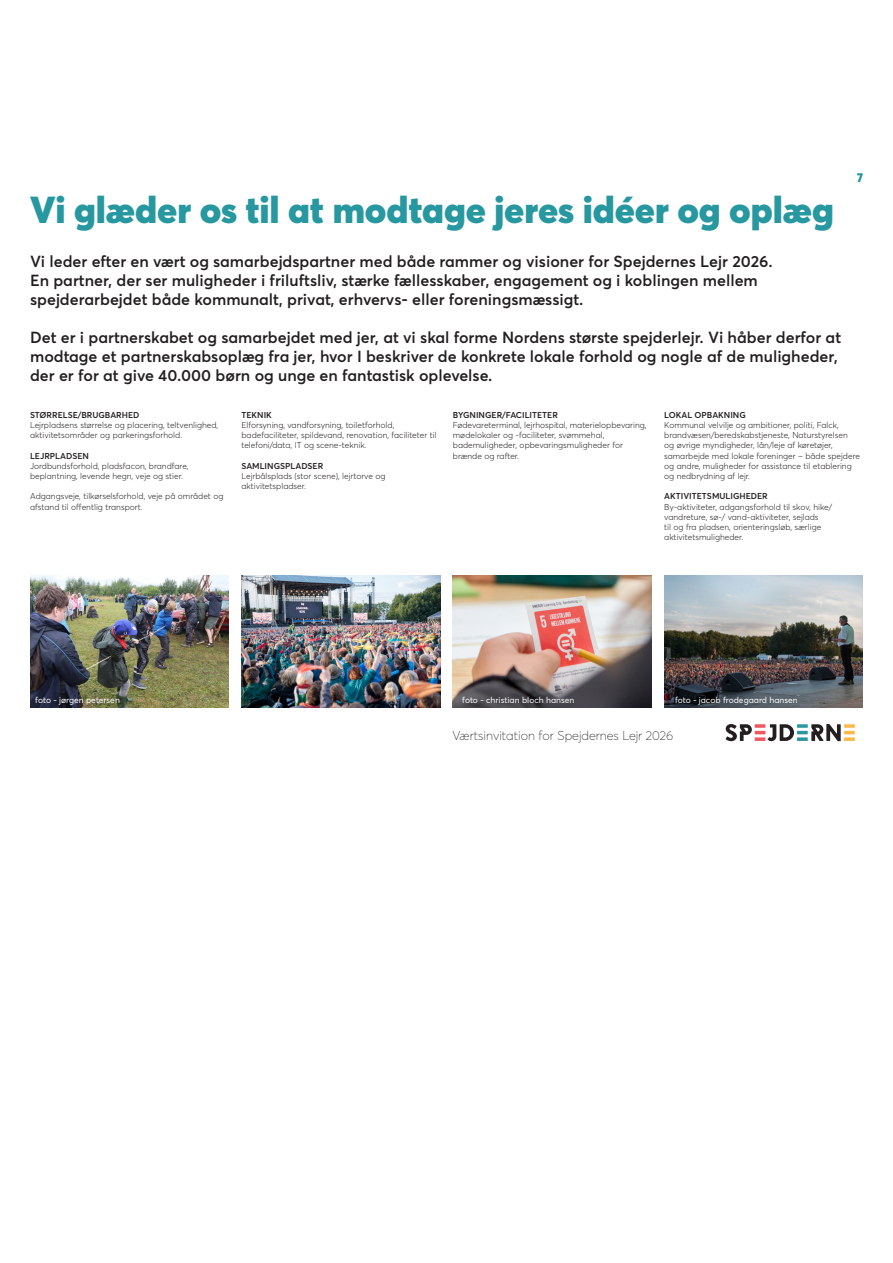
<style>
.page{position:relative;width:893px;height:1263px;background:#fff}
.page>*{position:absolute;margin:0;border:0;box-sizing:border-box;transform-origin:0 0}
.t1{font:900 37.05px "Averta";letter-spacing:-.005em;color:#2898a0}
.t2{font:600 15.9px/19px "Averta";color:#231f20}
.t3{font:100 12.75px "Averta";color:#231f20}
.t4{font:900 12.75px "Averta";color:#2898a0}
.t5{font:300 8.55px/10.2px "Averta";color:#231f20}
.t6{font:600 8.55px "Averta";color:#231f20}
.t7{font:8.55px "Averta";color:#fff}
</style>
<div class="page">
<img style="left:453px;top:575px;width:198px;height:133px">
<img style="left:241px;top:575px;width:199px;height:133px">
<img style="left:30px;top:575px;width:199px;height:132px">
<img style="left:664px;top:575px;width:199px;height:133px">
<svg style="left:726px;top:724px;width:129px;height:17px"></svg>
<h1 class="t1" style="left:30px;top:185px;width:805px">Vi glæder os til at modtage jeres idéer og oplæg</h1>
<p class="t2" style="left:30px;top:252px;width:744px">Vi leder efter en vært og samarbejdspartner med både rammer og visioner for Spejdernes Lejr 2026.<br>En partner, der ser muligheder i friluftsliv, stærke fællesskaber, engagement og i koblingen mellem spejderarbejdet både kommunalt, privat, erhvervs- eller foreningsmæssigt.</p>
<p class="t2" style="left:30px;top:328px;width:813px">Det er i partnerskabet og samarbejdet med jer, at vi skal forme Nordens største spejderlejr. Vi håber derfor at modtage et partnerskabsoplæg fra jer, hvor I beskriver de konkrete lokale forhold og nogle af de muligheder, der er for at give 40.000 børn og unge en fantastisk oplevelse.</p>
<h3 class="t4" style="left:857px;top:169px;width:7px">7</h3>
<p class="t6" style="left:30px;top:409px;width:111px">STØRRELSE/BRUGBARHED</p>
<p class="t5" style="left:30px;top:420px;width:190px">Lejrpladsens størrelse og placering, teltvenlighed, aktivitetsområder og parkeringsforhold.</p>
<p class="t6" style="left:30px;top:450px;width:60px">LEJRPLADSEN</p>
<p class="t5" style="left:30px;top:461px;width:160px">Jordbundsforhold, pladsfacon, brandfare, beplantning, levende hegn, veje og stier.</p>
<p class="t5" style="left:30px;top:491px;width:195px">Adgangsveje, tilkørselsforhold, veje på området og afstand til offentlig transport.</p>
<p class="t6" style="left:241px;top:409px;width:32px">TEKNIK</p>
<p class="t5" style="left:241px;top:420px;width:197px">Elforsyning, vandforsyning, toiletforhold, badefaciliteter, spildevand, renovation, faciliteter til telefoni/data, IT og scene-teknik.</p>
<p class="t6" style="left:241px;top:460px;width:83px">SAMLINGSPLADSER</p>
<p class="t5" style="left:241px;top:471px;width:145px">Lejrbålsplads (stor scene), lejrtorve og aktivitetspladser.</p>
<p class="t6" style="left:453px;top:409px;width:107px">BYGNINGER/FACILITETER</p>
<p class="t5" style="left:453px;top:420px;width:195px">Fødevareterminal, lejrhospital, materielopbevaring, mødelokaler og -faciliteter, svømmehal, bademuligheder, opbevaringsmuligheder for brænde og rafter.</p>
<p class="t6" style="left:664px;top:409px;width:83px">LOKAL OPBAKNING</p>
<p class="t5" style="left:664px;top:420px;width:197px">Kommunal velvilje og ambitioner, politi, Falck, brandvæsen/beredskabstjeneste, Naturstyrelsen<br>og øvrige myndigheder, lån/leje af køretøjer, samarbejde med lokale foreninger – både spejdere og andre, muligheder for assistance til etablering og nedbrydning af lejr.</p>
<p class="t6" style="left:664px;top:491px;width:105px">AKTIVITETSMULIGHEDER</p>
<p class="t5" style="left:664px;top:501px;width:169px">By-aktiviteter, adgangsforhold til skov, hike/ vandreture, sø-/ vand-aktiviteter, sejlads<br>til og fra pladsen, orienteringsløb, særlige aktivitetsmuligheder.</p>
<p class="t7" style="left:35px;top:695px;width:86px">foto - jørgen petersen</p>
<p class="t7" style="left:462px;top:695px;width:114px">foto - christian bloch hansen</p>
<p class="t7" style="left:675px;top:695px;width:124px">foto - jacob frodegaard hansen</p>
<h3 class="t3" style="left:452px;top:728px;width:222px">Værtsinvitation for Spejdernes Lejr 2026</h3>
</div>
